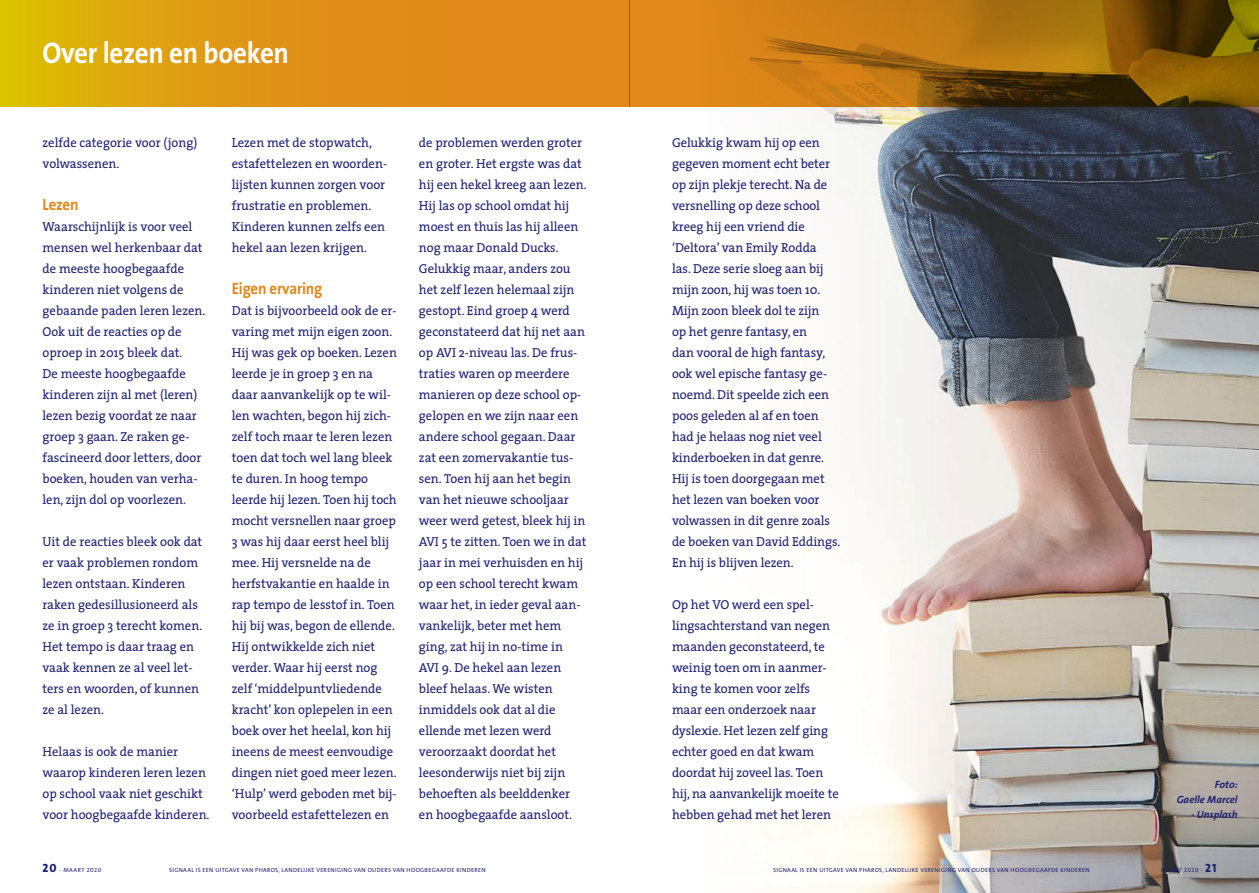
<style>
.page{position:relative;width:1259px;height:893px;background:#fff}
.page>*{position:absolute;margin:0;border:0;box-sizing:border-box;transform-origin:0 0}
.t1{font:700 30px "The Sans B7";letter-spacing:-.01em;color:#fff;scale:.9 1}
.t2{font:700 16.5px "The Sans B7";letter-spacing:-.01em;color:#e0881a;scale:.9 1}
.t3{font:13.05px/21px "The Serif";color:#1e2171}
.t4{font:italic 700 10.5px/15px "The Sans B7";color:#1e2171;text-align:right}
.t5{font:6px "The Sans Caps";letter-spacing:.05em;color:#1e2171}
.t6{font:6px "The Sans Caps";letter-spacing:.08em;color:#1e2171}
.s1{font-family:"The Sans Extra Bold Caps";font-size:12px}
</style>
<div class="page">
<img style="left:699px;top:106px;width:560px;height:787px">
<svg style="left:0;top:0;width:629px;height:106px;background:#de9714"></svg>
<svg style="left:629px;top:0;width:630px;height:106px;background:#a66a0f"></svg>
<h1 class="t1" style="left:43px;top:37px;width:275px">Over lezen en boeken</h1>
<p class="t3" style="left:43px;top:132px;width:156px">zelfde categorie voor (jong) volwassenen.</p>
<p class="t2" style="left:43px;top:196px;width:41px">Lezen</p>
<p class="t3" style="left:43px;top:216px;width:164px">Waarschijnlijk is voor veel mensen wel herkenbaar dat de meeste hoogbegaafde kinderen niet volgens de gebaande paden leren lezen.<br>Ook uit de reacties op de oproep in 2015 bleek dat.<br>De meeste hoogbegaafde kinderen zijn al met (leren) lezen bezig voordat ze naar groep 3 gaan. Ze raken ge&shy;fascineerd door letters, door boeken, houden van verha&shy;len, zijn dol op voorlezen.</p>
<p class="t3" style="left:43px;top:531px;width:161px">Uit de reacties bleek ook dat er vaak problemen rondom lezen ontstaan. Kinderen raken gedesillusioneerd als ze in groep 3 terecht komen.<br>Het tempo is daar traag en vaak kennen ze al veel let&shy;ters en woorden, of kunnen ze al lezen.</p>
<p class="t3" style="left:43px;top:741px;width:168px">Helaas is ook de manier waarop kinderen leren lezen op school vaak niet geschikt voor hoogbegaafde kinderen.</p>
<p class="t3" style="left:232px;top:132px;width:157px">Lezen met de stopwatch, estafettelezen en woorden&shy;lijsten kunnen zorgen voor frustratie en problemen.<br>Kinderen kunnen zelfs een hekel aan lezen krijgen.</p>
<p class="t2" style="left:232px;top:280px;width:102px">Eigen ervaring</p>
<p class="t3" style="left:232px;top:300px;width:167px">Dat is bijvoorbeeld ook de er&shy;varing met mijn eigen zoon.<br>Hij was gek op boeken. Lezen leerde je in groep 3 en na daar aanvankelijk op te wil&shy;len wachten, begon hij zich&shy;zelf toch maar te leren lezen toen dat toch wel lang bleek te duren. In hoog tempo leerde hij lezen. Toen hij toch mocht versnellen naar groep<br>3 was hij daar eerst heel blij mee. Hij versnelde na de herfstvakantie en haalde in rap tempo de lesstof in. Toen hij bij was, begon de ellende.<br>Hij ontwikkelde zich niet verder. Waar hij eerst nog zelf ‘middelpuntvliedende kracht’ kon oplepelen in een boek over het heelal, kon hij ineens de meest eenvoudige dingen niet goed meer lezen. ‘Hulp’ werd geboden met bij&shy;voorbeeld estafettelezen en</p>
<p class="t3" style="left:419px;top:132px;width:169px">de problemen werden groter en groter. Het ergste was dat hij een hekel kreeg aan lezen.<br>Hij las op school omdat hij moest en thuis las hij alleen nog maar Donald Ducks.<br>Gelukkig maar, anders zou het zelf lezen helemaal zijn gestopt. Eind groep 4 werd geconstateerd dat hij net aan op AVI 2-niveau las. De frus&shy;traties waren op meerdere manieren op deze school op&shy;gelopen en we zijn naar een andere school gegaan. Daar zat een zomervakantie tus&shy;sen. Toen hij aan het begin van het nieuwe schooljaar weer werd getest, bleek hij in<br>AVI 5 te zitten. Toen we in dat jaar in mei verhuisden en hij op een school terecht kwam waar het, in ieder geval aan&shy;vankelijk, beter met hem ging, zat hij in no-time in<br>AVI 9. De hekel aan lezen bleef helaas. We wisten inmiddels ook dat al die ellende met lezen werd veroorzaakt doordat het leesonderwijs niet bij zijn behoeften als beelddenker en hoogbegaafde aansloot.</p>
<p class="t3" style="left:672px;top:132px;width:170px">Gelukkig kwam hij op een gegeven moment echt beter op zijn plekje terecht. Na de versnelling op deze school kreeg hij een vriend die ‘Deltora’ van Emily Rodda<br>las. Deze serie sloeg aan bij mijn zoon, hij was toen 10.<br>Mijn zoon bleek dol te zijn<br>op het genre fantasy, en<br>dan vooral de high fantasy, ook wel epische fantasy ge&shy;noemd. Dit speelde zich een poos geleden al af en toen had je helaas nog niet veel kinderboeken in dat genre.<br>Hij is toen doorgegaan met het lezen van boeken voor volwassen in dit genre zoals de boeken van David Eddings.<br>En hij is blijven lezen.</p>
<p class="t3" style="left:672px;top:594px;width:168px">Op het VO werd een spel&shy;lingsachterstand van negen maanden geconstateerd, te weinig toen om in aanmer&shy;king te komen voor zelfs maar een onderzoek naar dyslexie. Het lezen zelf ging echter goed en dat kwam doordat hij zoveel las. Toen hij, na aanvankelijk moeite te hebben gehad met het leren</p>
<p class="t4" style="left:1176px;top:777px;width:63px">Foto:<br>Gaelle Marcel</p>
<p class="t4" style="left:1191px;top:807px;width:48px">- Unsplash</p>
<p class="t6" style="left:43px;top:865px;width:60px"><span class="s1">20</span> - MAART 2020</p>
<p class="t5" style="left:169px;top:865px;width:318px">SIGNAAL IS EEN UITGAVE VAN PHAROS, LANDELIJKE VERENIGING VAN OUDERS VAN HOOGBEGAAFDE KINDEREN</p>
<p class="t5" style="left:773px;top:865px;width:318px">SIGNAAL IS EEN UITGAVE VAN PHAROS, LANDELIJKE VERENIGING VAN OUDERS VAN HOOGBEGAAFDE KINDEREN</p>
<p class="t6" style="left:1161px;top:865px;width:57px">MAART 2020 - <span class="s1">21</span></p>
</div>
